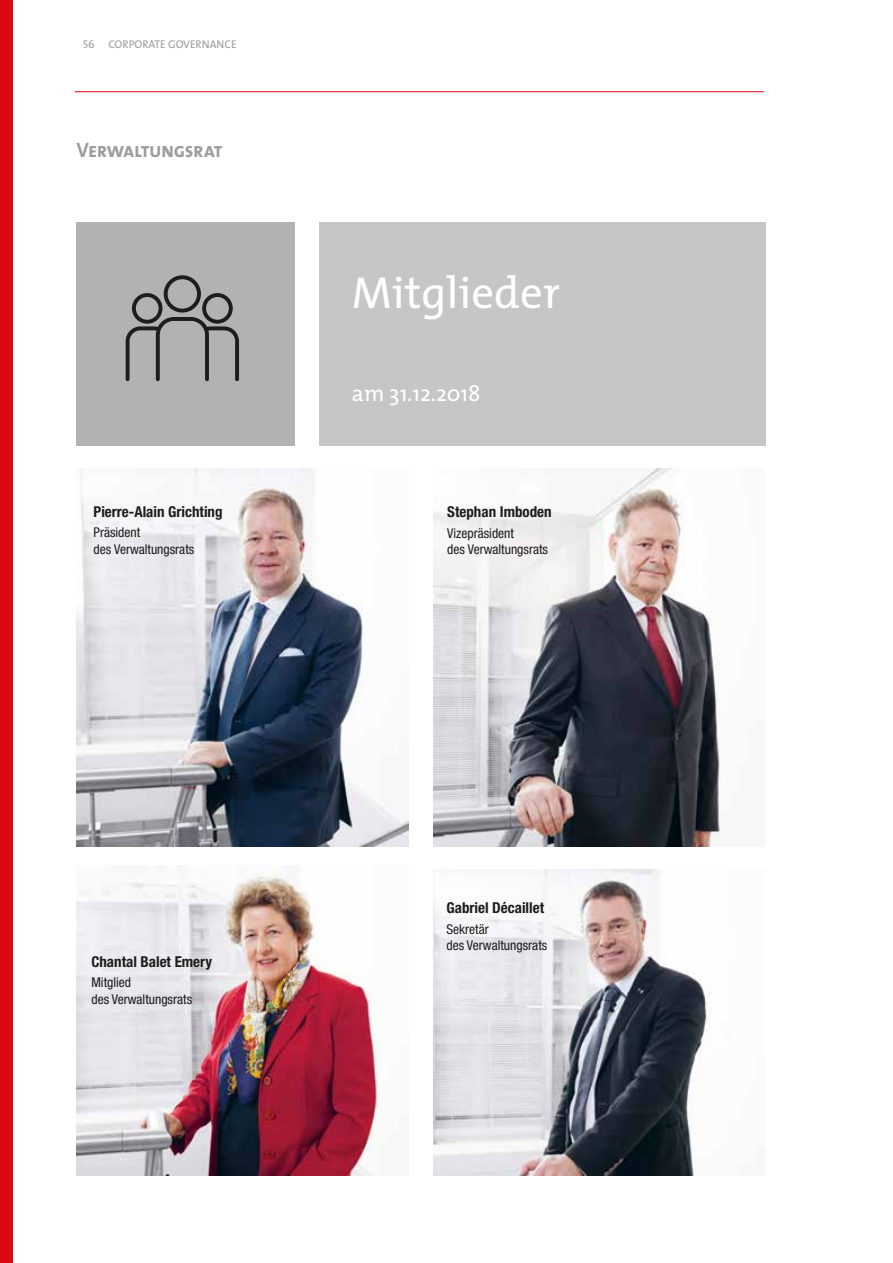
<style>
.page{position:relative;width:893px;height:1263px;background:#fff}
.page>*{position:absolute;margin:0;border:0;box-sizing:border-box;transform-origin:0 0}
.t1{font:45px "The Mix";color:#fff}
.t2{font:22.5px "The Mix";color:#fff}
.t3{font:21px "The Mix Bold Caps";letter-spacing:-.025em;color:#9d9d9c;scale:.95 1}
.t4{font:700 condensed 15px "Helvetica Neue LT Std";color:#1d1d1b}
.t5{font:condensed 13.5px/16.2px "Helvetica Neue LT Std";color:#1d1d1b}
.t6{font:11.25px "The Mix Caps";color:#9d9d9c}
</style>
<div class="page">
<hr style="left:75px;top:91px;width:689px;height:1px;background:#d90812">
<div style="left:0;top:0;width:13px;height:1263px;background:#d90812"></div>
<div style="left:77px;top:222px;width:218px;height:223px;background:#b3b2b2"></div>
<div style="left:319px;top:222px;width:446px;height:223px;background:#c6c6c6"></div>
<svg style="left:126px;top:275px;width:113px;height:106px"></svg>
<img style="left:434px;top:469px;width:287px;height:378px">
<img style="left:77px;top:865px;width:305px;height:311px">
<img style="left:77px;top:469px;width:331px;height:378px">
<img style="left:434px;top:870px;width:273px;height:306px">
<p class="t6" style="left:83px;top:35px;width:155px">56 CORPORATE GOVERNANCE</p>
<h3 class="t3" style="left:77px;top:132px;width:155px">Verwaltungsrat</h3>
<p class="t4" style="left:94px;top:502px;width:131px">Pierre-Alain Grichting</p>
<p class="t5" style="left:94px;top:524px;width:102px">Präsident<br>des Verwaltungsrats</p>
<h1 class="t1" style="left:352px;top:255px;width:210px">Mitglieder</h1>
<h2 class="t2" style="left:352px;top:375px;width:130px">am 31.12.2018</h2>
<p class="t4" style="left:447px;top:503px;width:106px">Stephan Imboden</p>
<p class="t5" style="left:447px;top:525px;width:102px">Vizepräsident<br>des Verwaltungsrats</p>
<p class="t4" style="left:91px;top:952px;width:122px">Chantal Balet Emery</p>
<p class="t5" style="left:91px;top:974px;width:102px">Mitglied<br>des Verwaltungsrats</p>
<p class="t4" style="left:446px;top:899px;width:99px">Gabriel Décaillet</p>
<p class="t5" style="left:446px;top:921px;width:102px">Sekretär<br>des Verwaltungsrats</p>
</div>
